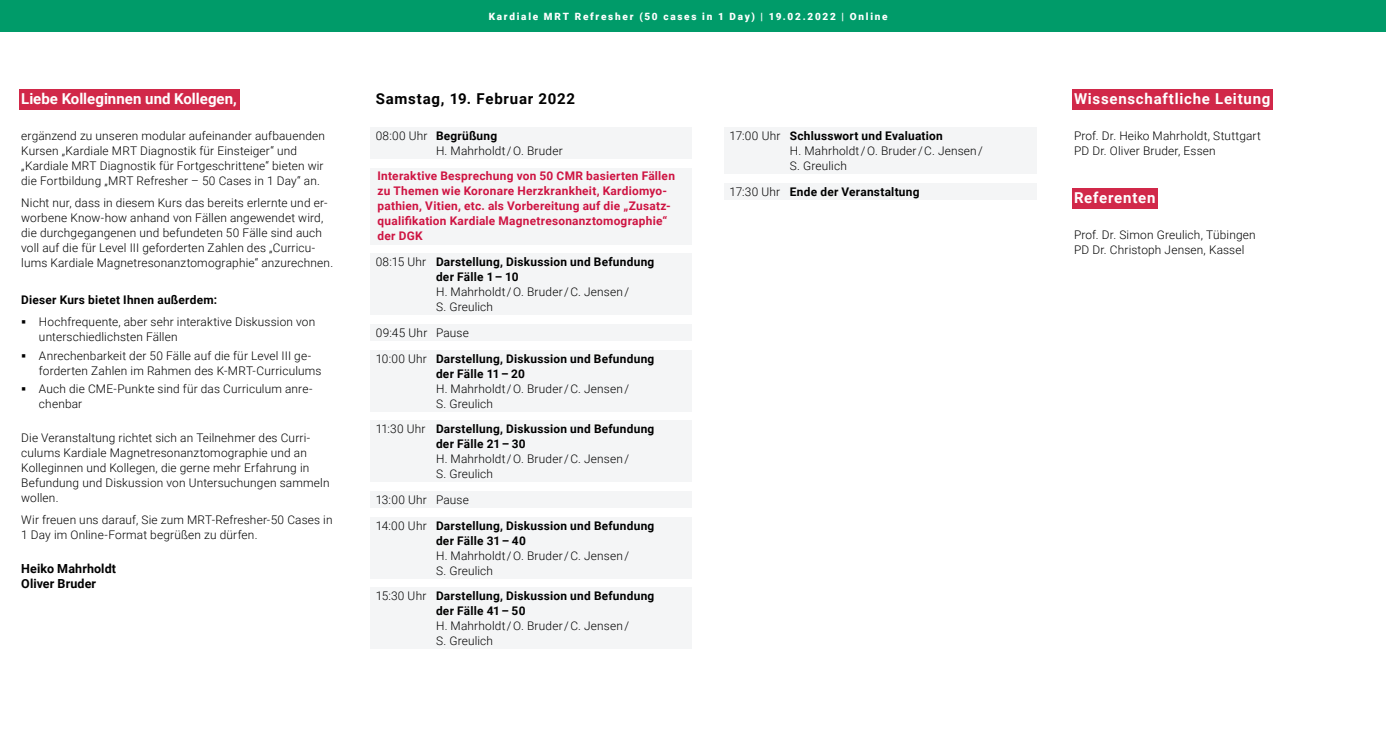
<style>
.page{position:relative;width:1386px;height:745px;background:#fff}
.page>*{position:absolute;margin:0;border:0;box-sizing:border-box;transform-origin:0 0}
.t1{font:700 15px "Roboto";letter-spacing:.045em;color:#fff}
.t2{font:700 15px "Roboto";color:#fff}
.t3{font:700 15px "Roboto";letter-spacing:.05em;color:#000}
.t4{font:700 12.5px/15px "Roboto";letter-spacing:.01em;color:#000}
.t5{font:300 11.88px/15px "Roboto";letter-spacing:.015em;color:#000}
.t6{font:700 11.88px/15px "Roboto";letter-spacing:.02em;color:#000}
.t7{font:700 11.88px/15px "Roboto";letter-spacing:.02em;color:#ce1442}
.t8{font:900 10px "Roboto";letter-spacing:.175em;color:#fff}
.s1{font-weight:700}
.s2{font-weight:300}
</style>
<div class="page">
<div style="left:19px;top:89px;width:221px;height:21px;background:#d12849"></div>
<div style="left:0;top:0;width:1385px;height:32px;background:#009b69"></div>
<div style="left:370px;top:127px;width:322px;height:31px;background:#f4f5f6"></div>
<div style="left:370px;top:168px;width:322px;height:76px;background:#f4f5f6"></div>
<div style="left:370px;top:253px;width:322px;height:61px;background:#f4f5f6"></div>
<div style="left:370px;top:324px;width:322px;height:16px;background:#f4f5f6"></div>
<div style="left:370px;top:350px;width:322px;height:61px;background:#f4f5f6"></div>
<div style="left:370px;top:420px;width:322px;height:61px;background:#f4f5f6"></div>
<div style="left:370px;top:491px;width:322px;height:16px;background:#f4f5f6"></div>
<div style="left:370px;top:517px;width:322px;height:61px;background:#f4f5f6"></div>
<div style="left:370px;top:587px;width:322px;height:61px;background:#f4f5f6"></div>
<div style="left:724px;top:127px;width:312px;height:46px;background:#f4f5f6"></div>
<div style="left:724px;top:183px;width:312px;height:16px;background:#f4f5f6"></div>
<div style="left:1072px;top:89px;width:201px;height:21px;background:#d12849"></div>
<div style="left:1072px;top:188px;width:86px;height:20px;background:#d12849"></div>
<p class="t2" style="left:21px;top:88px;width:217px">Liebe Kolleginnen und Kollegen,</p>
<p class="t5" style="left:21px;top:127px;width:305px">ergänzend zu unseren modular aufeinander aufbauenden Kursen „Kardiale MRT Diagnostik für Einsteiger“ und „Kardiale MRT Diagnostik für Fortgeschrittene“ bieten wir die Fortbildung „MRT Refresher – 50 Cases in 1 Day“ an.</p>
<p class="t5" style="left:21px;top:194px;width:313px">Nicht nur, dass in diesem Kurs das bereits erlernte und er&shy;worbene Know-how anhand von Fällen angewendet wird, die durchgegangenen und befundeten 50 Fälle sind auch voll auf die für Level III geforderten Zahlen des „Curricu&shy;lums Kardiale Magnetresonanztomographie“ anzurechnen.</p>
<p class="t6" style="left:21px;top:292px;width:197px">Dieser Kurs bietet Ihnen außerdem:</p>
<p class="t5" style="left:39px;top:314px;width:278px">Hochfrequente, aber sehr interaktive Diskussion von unterschiedlichsten Fällen</p>
<p class="t5" style="left:39px;top:347px;width:284px">Anrechenbarkeit der 50 Fälle auf die für Level III ge&shy;forderten Zahlen im Rahmen des K-MRT-Curriculums</p>
<p class="t5" style="left:39px;top:381px;width:275px">Auch die CME-Punkte sind für das Curriculum anre&shy;chenbar</p>
<p class="t5" style="left:21px;top:429px;width:310px">Die Veranstaltung richtet sich an Teilnehmer des Curri&shy;culums Kardiale Magnetresonanztomographie und an Kolleginnen und Kollegen, die gerne mehr Erfahrung in Befundung und Diskussion von Untersuchungen sammeln wollen.</p>
<p class="t5" style="left:21px;top:511px;width:313px">Wir freuen uns darauf, Sie zum MRT-Refresher-50 Cases in<br>1 Day im Online-Format begrüßen zu dürfen.</p>
<p class="t4" style="left:21px;top:560px;width:96px">Heiko Mahrholdt<br>Oliver Bruder</p>
<p class="t8" style="left:488px;top:9px;width:400px">Kardiale MRT Refresher (50 cases in 1 Day) | 19.02.2022 | Online</p>
<p class="t3" style="left:376px;top:88px;width:201px">Samstag, 19. Februar 2022</p>
<p class="t5" style="left:436px;top:127px;width:128px;text-indent:-60px">08:00 Uhr <span class="s1">Begrüßung<br></span>H. Mahrholdt / O. Bruder</p>
<p class="t7" style="left:377px;top:168px;width:299px">Interaktive Besprechung von 50 CMR basierten Fällen zu Themen wie Koronare Herzkrankheit, Kardiomyo&shy;pathien, Vitien, etc. als Vorbereitung auf die „Zusatz&shy;qualifikation Kardiale Magnetresonanztomographie“ der DGK</p>
<p class="t6" style="left:436px;top:254px;width:220px;text-indent:-60px"><span class="s2">08:15 Uhr</span> Darstellung, Diskussion und Befundung der Fälle 1 – 10</p>
<p class="t5" style="left:436px;top:284px;width:195px">H. Mahrholdt / O. Bruder / C. Jensen /<br>S. Greulich</p>
<p class="t6" style="left:376px;top:319px;width:280px;line-height:25.6px"><span class="s2">09:45 Uhr Pause<br>10:00 Uhr</span> Darstellung, Diskussion und Befundung</p>
<p class="t6" style="left:436px;top:365px;width:90px">der Fälle 11 – 20</p>
<p class="t5" style="left:436px;top:380px;width:195px">H. Mahrholdt / O. Bruder / C. Jensen /<br>S. Greulich</p>
<p class="t6" style="left:436px;top:421px;width:220px;text-indent:-60px"><span class="s2">11:30 Uhr</span> Darstellung, Diskussion und Befundung der Fälle 21 – 30</p>
<p class="t5" style="left:436px;top:451px;width:195px">H. Mahrholdt / O. Bruder / C. Jensen /<br>S. Greulich</p>
<p class="t6" style="left:376px;top:486px;width:280px;line-height:25.6px"><span class="s2">13:00 Uhr Pause<br>14:00 Uhr</span> Darstellung, Diskussion und Befundung</p>
<p class="t6" style="left:436px;top:532px;width:91px">der Fälle 31 – 40</p>
<p class="t5" style="left:436px;top:547px;width:195px">H. Mahrholdt / O. Bruder / C. Jensen /<br>S. Greulich</p>
<p class="t6" style="left:436px;top:587px;width:220px;text-indent:-60px"><span class="s2">15:30 Uhr</span> Darstellung, Diskussion und Befundung der Fälle 41 – 50</p>
<p class="t5" style="left:436px;top:617px;width:195px">H. Mahrholdt / O. Bruder / C. Jensen /<br>S. Greulich</p>
<p class="t5" style="left:790px;top:127px;width:195px;text-indent:-60px">17:00 Uhr <span class="s1">Schlusswort und Evaluation<br></span>H. Mahrholdt / O. Bruder / C. Jensen /<br>S. Greulich</p>
<p class="t6" style="left:729px;top:183px;width:191px"><span class="s2">17:30 Uhr</span> Ende der Veranstaltung</p>
<p class="t1" style="left:1074px;top:88px;width:198px">Wissenschaftliche Leitung</p>
<p class="t5" style="left:1074px;top:127px;width:188px">Prof. Dr. Heiko Mahrholdt, Stuttgart<br>PD Dr. Oliver Bruder, Essen</p>
<p class="t1" style="left:1074px;top:187px;width:83px">Referenten</p>
<p class="t5" style="left:1074px;top:226px;width:183px">Prof. Dr. Simon Greulich, Tübingen<br>PD Dr. Christoph Jensen, Kassel</p>
</div>
